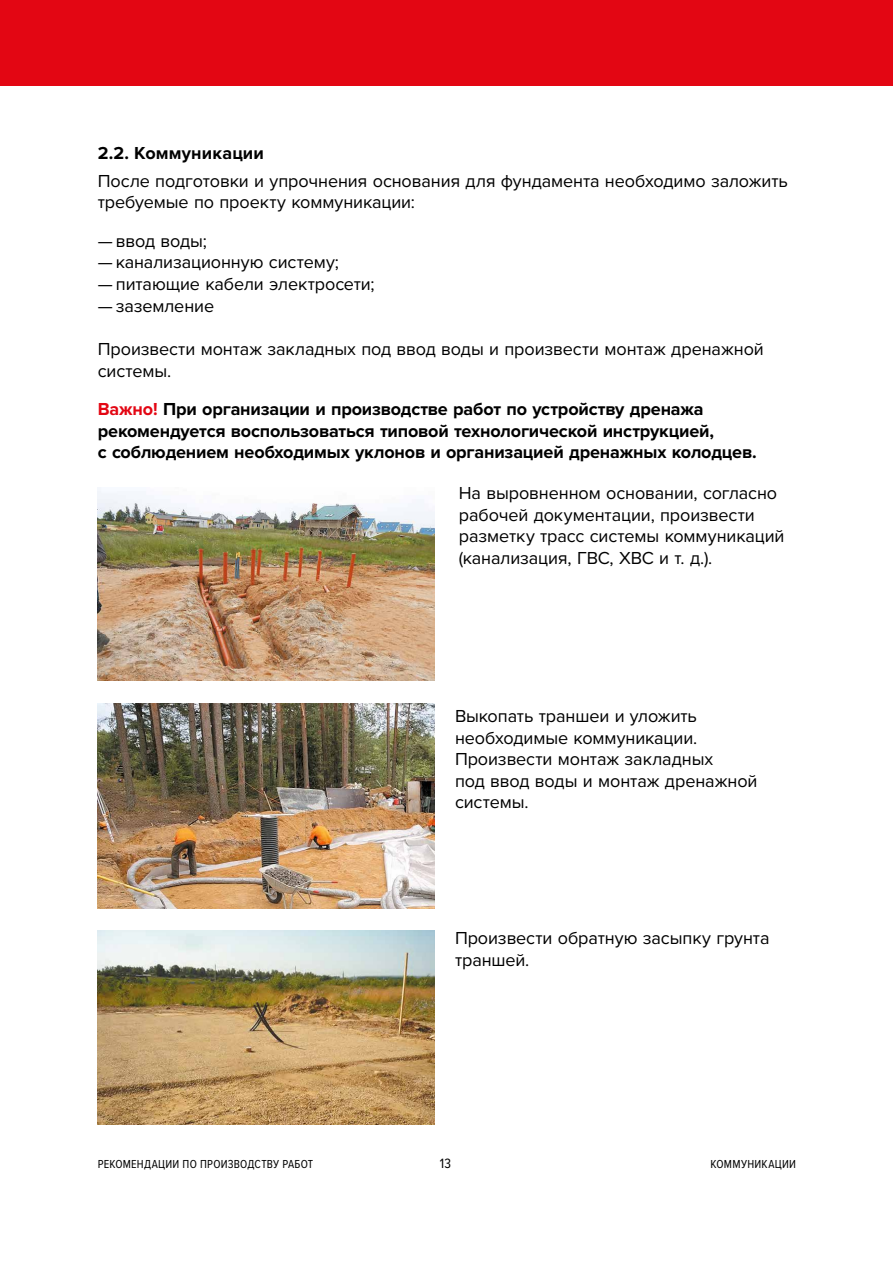
<style>
.page{position:relative;width:893px;height:1263px;background:#fff}
.page>*{position:absolute;margin:0;border:0;box-sizing:border-box;transform-origin:0 0}
.t1{font:18px/21.6px "Proxima Nova";letter-spacing:-.005em;color:#000}
.t2{font:700 18px/21.6px "Proxima Nova";letter-spacing:-.01em;color:#000}
.t3{font:700 18px "Proxima Nova";letter-spacing:.01em;color:#000}
.t4{font:13.95px "Proxima Nova Cond";color:#000}
.t5{font:12px "Proxima Nova Cond";letter-spacing:.02em;color:#000}
.s1{color:#e30613}
</style>
<div class="page">
<div style="left:0;top:0;width:893px;height:85px;background:#e30613"></div>
<img style="left:98px;top:487px;width:337px;height:193px">
<img style="left:98px;top:930px;width:337px;height:194px">
<img style="left:98px;top:704px;width:337px;height:204px">
<p class="t3" style="left:98px;top:142px;width:168px">2.2. Коммуникации</p>
<p class="t1" style="left:98px;top:170px;width:692px">После подготовки и упрочнения основания для фундамента необходимо заложить требуемые по проекту коммуникации:</p>
<p class="t1" style="left:98px;top:230px;width:111px">— ввод воды;</p>
<p class="t1" style="left:98px;top:252px;width:243px">— канализационную систему;</p>
<p class="t1" style="left:98px;top:274px;width:278px">— питающие кабели электросети;</p>
<p class="t1" style="left:98px;top:295px;width:118px">— заземление</p>
<p class="t1" style="left:98px;top:338px;width:667px">Произвести монтаж закладных под ввод воды и произвести монтаж дренажной системы.</p>
<p class="t2" style="left:98px;top:399px;width:660px"><span class="s1">Важно!</span> При организации и производстве работ по устройству дренажа рекомендуется воспользоваться типовой технологической инструкцией,<br>с соблюдением необходимых уклонов и организацией дренажных колодцев.</p>
<p class="t1" style="left:459px;top:482px;width:327px">На выровненном основании, согласно рабочей документации, произвести разметку трасс системы коммуникаций (канализация, ГВС, ХВС и т. д.).</p>
<p class="t1" style="left:455px;top:705px;width:304px">Выкопать траншеи и уложить необходимые коммуникации.<br>Произвести монтаж закладных<br>под ввод воды и монтаж дренажной системы.</p>
<p class="t1" style="left:455px;top:928px;width:316px">Произвести обратную засыпку грунта траншей.</p>
<p class="t4" style="left:440px;top:1155px;width:13px">13</p>
<p class="t5" style="left:98px;top:1156px;width:217px">РЕКОМЕНДАЦИИ ПО ПРОИЗВОДСТВУ РАБОТ</p>
<p class="t5" style="left:711px;top:1156px;width:87px">КОММУНИКАЦИИ</p>
</div>
